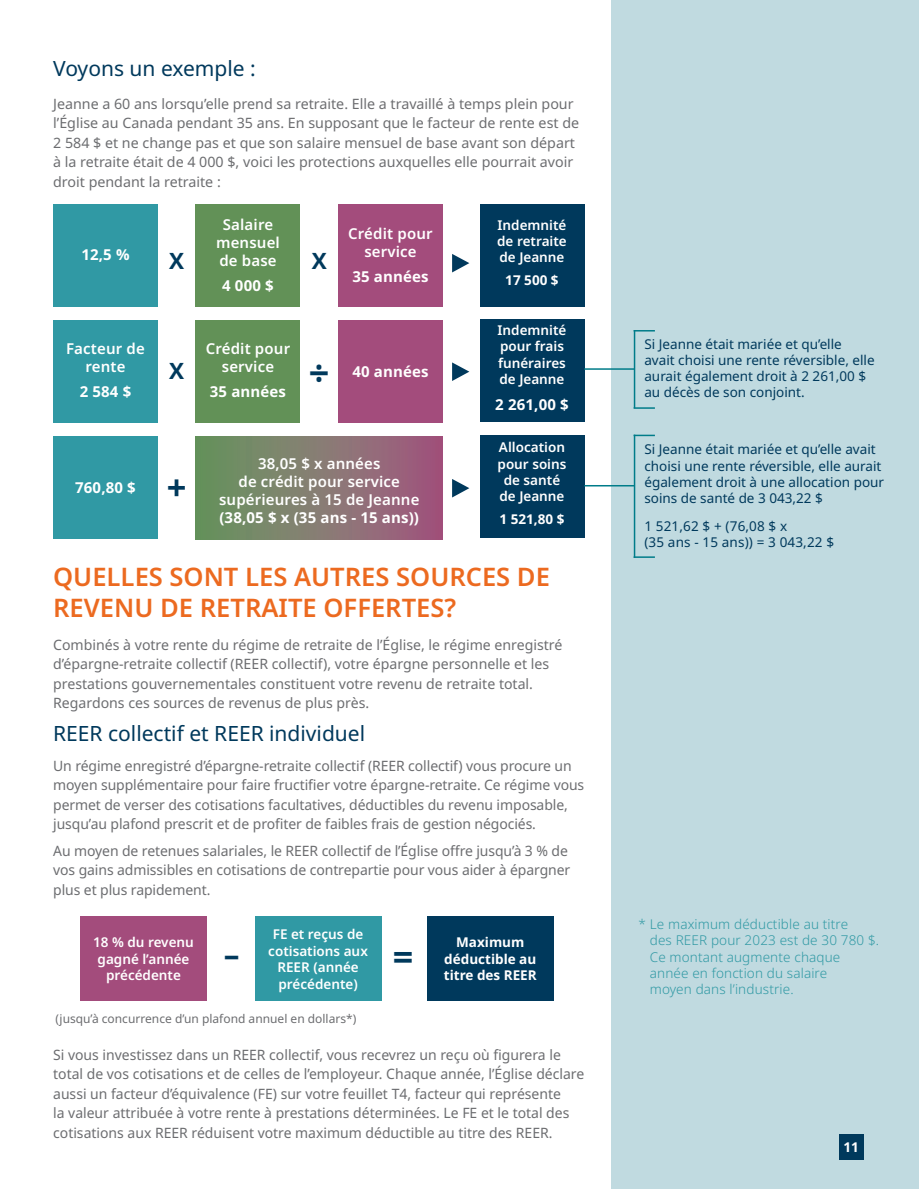
<style>
.page{position:relative;width:919px;height:1189px;background:#fff}
.page>*{position:absolute;margin:0;border:0;box-sizing:border-box;transform-origin:0 0}
.t1{font:700 36px "Noto Sans";color:#00395c}
.t2{font:700 34.5px "Noto Sans";color:#00395c}
.t3{font:700 31.5px "Noto Sans";color:#00395c}
.t4{font:600 25.5px/30.6px "Noto Sans";color:#ec6a20}
.t5{font:700 22.5px "Noto Sans";color:#00395c}
.t6{font:21px "Noto Sans";color:#00395c}
.t7{font:600 15px/18px "Noto Sans";letter-spacing:.01em;color:#fff;text-align:center}
.t8{font:700 15px "Noto Sans";letter-spacing:.01em;color:#fff}
.t9{font:14.25px/19.5px "Noto Sans";color:#6c6d70}
.t10{font:13.5px/16.2px "Noto Sans";color:#00395c}
.t11{font:600 13.5px/16.2px "Noto Sans";color:#fff;text-align:center}
.t12{font:300 13.5px/16.2px "Noto Sans";letter-spacing:.01em;color:#3099a4}
.t13{font:700 13.5px/16.5px "Noto Sans";color:#fff;text-align:center}
.t14{font:12px "Noto Sans";color:#6c6d70}
</style>
<div class="page">
<div style="left:611px;top:0;width:308px;height:1188px;background:#c0dae0"></div>
<div style="left:839px;top:1133px;width:24px;height:26px;background:#00395c"></div>
<div style="left:53px;top:204px;width:105px;height:102px;background:#3099a4"></div>
<div style="left:53px;top:320px;width:105px;height:102px;background:#3099a4"></div>
<div style="left:53px;top:436px;width:105px;height:103px;background:#3099a4"></div>
<div style="left:338px;top:204px;width:105px;height:102px;background:#a34c7c"></div>
<div style="left:338px;top:320px;width:105px;height:102px;background:#a34c7c"></div>
<div style="left:196px;top:204px;width:104px;height:102px;background:#629157"></div>
<div style="left:196px;top:320px;width:104px;height:102px;background:#629157"></div>
<div style="left:196px;top:436px;width:247px;height:103px;background:linear-gradient(to right,#679960,#a45782)"></div>
<div style="left:480px;top:435px;width:104px;height:102px;background:#00395c"></div>
<div style="left:480px;top:204px;width:104px;height:102px;background:#00395c"></div>
<div style="left:480px;top:319px;width:104px;height:102px;background:#00395c"></div>
<svg style="left:452px;top:254px;width:17px;height:18px"></svg>
<svg style="left:452px;top:362px;width:17px;height:19px"></svg>
<svg style="left:452px;top:479px;width:17px;height:18px"></svg>
<svg style="left:633px;top:330px;width:22px;height:1px"></svg>
<hr style="left:633px;top:434px;width:22px;height:2px;background:#007c89">
<hr style="left:584px;top:368px;width:50px;height:2px;background:#007c89">
<hr style="left:584px;top:485px;width:50px;height:1px;background:#007c89">
<hr style="left:633px;top:407px;width:22px;height:2px;background:#007c89">
<hr style="left:633px;top:556px;width:22px;height:2px;background:#007c89">
<hr style="left:634px;top:330px;width:1px;height:78px;background:#007c89">
<hr style="left:634px;top:434px;width:1px;height:124px;background:#007c89">
<div style="left:427px;top:916px;width:126px;height:84px;background:#00395c"></div>
<div style="left:255px;top:916px;width:126px;height:84px;background:#3099a4"></div>
<div style="left:80px;top:916px;width:127px;height:84px;background:#a34c7c"></div>
<h3 class="t6" style="left:53px;top:53px;width:204px">Voyons un exemple :</h3>
<p class="t9" style="left:53px;top:94px;width:527px">Jeanne a 60 ans lorsqu’elle prend sa retraite. Elle a travaillé à temps plein pour l’Église au Canada pendant 35 ans. En supposant que le facteur de rente est de 2 584 $ et ne change pas et que son salaire mensuel de base avant son départ à la retraite était de 4 000 $, voici les protections auxquelles elle pourrait avoir droit pendant la retraite :</p>
<p class="t8" style="left:81px;top:244px;width:50px">12,5 %</p>
<p class="t7" style="left:66px;top:340px;width:80px">Facteur de rente</p>
<p class="t8" style="left:80px;top:381px;width:53px">2 584 $</p>
<p class="t7" style="left:216px;top:216px;width:65px">Salaire mensuel de base</p>
<p class="t8" style="left:222px;top:274px;width:53px">4 000 $</p>
<h3 class="t5" style="left:169px;top:245px;width:17px">X</h3>
<h3 class="t5" style="left:312px;top:245px;width:17px">X</h3>
<h3 class="t5" style="left:169px;top:355px;width:17px">X</h3>
<p class="t7" style="left:206px;top:340px;width:86px">Crédit pour service</p>
<p class="t8" style="left:210px;top:381px;width:78px">35 années</p>
<h1 class="t1" style="left:309px;top:347px;width:22px">÷</h1>
<p class="t7" style="left:348px;top:225px;width:86px">Crédit pour service</p>
<p class="t8" style="left:352px;top:265px;width:78px">35 années</p>
<p class="t8" style="left:352px;top:360px;width:78px">40 années</p>
<p class="t11" style="left:497px;top:217px;width:71px;text-align:justify">Indemnité de retraite de Jeanne</p>
<p class="t13" style="left:505px;top:272px;width:55px">17 500 $</p>
<p class="t11" style="left:497px;top:322px;width:70px;text-align:left">Indemnité pour frais funéraires de Jeanne</p>
<p class="t8" style="left:495px;top:394px;width:75px">2 261,00 $</p>
<p class="t8" style="left:75px;top:476px;width:62px">760,80 $</p>
<h2 class="t2" style="left:167px;top:462px;width:21px">+</h2>
<p class="t7" style="left:219px;top:454px;width:202px">38,05 $ x années<br>de crédit pour service supérieures à 15 de Jeanne</p>
<p class="t8" style="left:219px;top:506px;width:201px">(38,05 $ x (35 ans - 15 ans))</p>
<p class="t11" style="left:497px;top:439px;width:70px">Allocation pour soins de santé de Jeanne</p>
<p class="t13" style="left:499px;top:511px;width:66px">1 521,80 $</p>
<h3 class="t4" style="left:53px;top:562px;width:498px">QUELLES SONT LES AUTRES SOURCES DE<br>REVENU DE RETRAITE OFFERTES?</h3>
<p class="t9" style="left:53px;top:635px;width:511px">Combinés à votre rente du régime de retraite de l’Église, le régime enregistré d’épargne-retraite collectif (REER collectif), votre épargne personnelle et les prestations gouvernementales constituent votre revenu de retraite total.<br>Regardons ces sources de revenus de plus près.</p>
<h3 class="t6" style="left:53px;top:718px;width:313px">REER collectif et REER individuel</h3>
<p class="t9" style="left:53px;top:756px;width:533px">Un régime enregistré d’épargne-retraite collectif (REER collectif) vous procure un moyen supplémentaire pour faire fructifier votre épargne-retraite. Ce régime vous permet de verser des cotisations facultatives, déductibles du revenu imposable, jusqu’au plafond prescrit et de profiter de faibles frais de gestion négociés.</p>
<p class="t9" style="left:53px;top:841px;width:518px">Au moyen de retenues salariales, le REER collectif de l’Église offre jusqu’à 3 % de vos gains admissibles en cotisations de contrepartie pour vous aider à épargner plus et plus rapidement.</p>
<p class="t11" style="left:93px;top:934px;width:102px">18 % du revenu gagné l’année précédente</p>
<p class="t11" style="left:268px;top:926px;width:101px">FE et reçus de cotisations aux<br>REER (année précédente)</p>
<h3 class="t3" style="left:224px;top:932px;width:17px">–</h3>
<h1 class="t1" style="left:393px;top:931px;width:22px">=</h1>
<p class="t14" style="left:55px;top:1009px;width:302px">(jusqu’à concurrence d’un plafond annuel en dollars*)</p>
<p class="t13" style="left:444px;top:934px;width:94px">Maximum déductible au titre des REER</p>
<p class="t9" style="left:53px;top:1045px;width:533px">Si vous investissez dans un REER collectif, vous recevrez un reçu où figurera le total de vos cotisations et de celles de l’employeur. Chaque année, l’Église déclare aussi un facteur d’équivalence (FE) sur votre feuillet T4, facteur qui représente<br>la valeur attribuée à votre rente à prestations déterminées. Le FE et le total des cotisations aux REER réduisent votre maximum déductible au titre des REER.</p>
<p class="t10" style="left:644px;top:336px;width:232px">Si Jeanne était mariée et qu’elle avait choisi une rente réversible, elle aurait également droit à 2 261,00 $ au décès de son conjoint.</p>
<p class="t10" style="left:644px;top:442px;width:241px">Si Jeanne était mariée et qu’elle avait choisi une rente réversible, elle aurait également droit à une allocation pour soins de santé de 3 043,22 $</p>
<p class="t10" style="left:644px;top:518px;width:191px">1 521,62 $ + (76,08 $ x<br>(35 ans - 15 ans)) = 3 043,22 $</p>
<p class="t12" style="left:650px;top:916px;width:231px;text-indent:-11px">* Le maximum déductible au titre<br>des REER pour 2023 est de 30 780 $.<br>Ce montant augmente chaque année en fonction du salaire<br>moyen dans l’industrie.</p>
<p class="t13" style="left:843px;top:1139px;width:17px">11</p>
</div>
